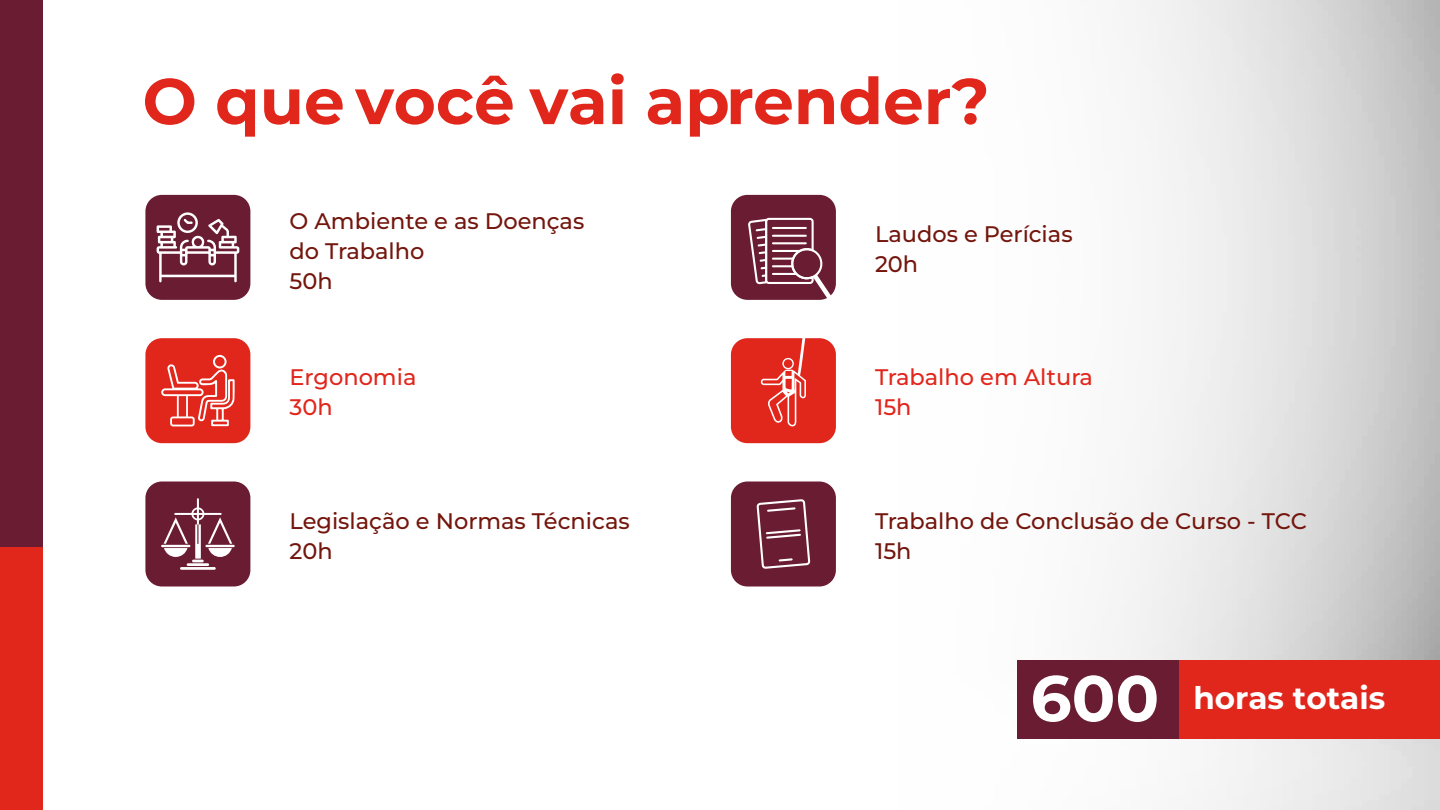
<style>
.page{position:relative;width:1440px;height:810px;background:#fff}
.page>*{position:absolute;margin:0;border:0;box-sizing:border-box;transform-origin:0 0}
.t1{font:700 64.5px "Montserrat";color:#e1261c}
.t2{font:700 31.05px "Montserrat";color:#fff}
.t3{font:500 22.5px/30px "Montserrat";color:#73160d}
.t4{font:500 22.5px/30px "Montserrat";color:#e1261c}
.s1{font-size:64.5px}
</style>
<div class="page">
<img style="left:146px;top:1px;width:1294px;height:809px">
<div style="left:1179px;top:660px;width:261px;height:79px;background:#e1261c"></div>
<div style="left:1018px;top:660px;width:161px;height:79px;background:#6a1c32"></div>
<div style="left:145px;top:338px;width:105px;height:105px;background:#e1261c;border-radius:16px"></div>
<svg style="left:161px;top:355px;width:74px;height:71px"></svg>
<div style="left:145px;top:482px;width:105px;height:104px;background:#6a1c32;border-radius:16px"></div>
<hr style="left:187px;top:563px;width:22px;height:3px;background:#fff">
<hr style="left:180px;top:567px;width:36px;height:3px;background:#fff">
<hr style="left:161px;top:545px;width:29px;height:2px;background:#fff">
<hr style="left:205px;top:545px;width:30px;height:2px;background:#fff">
<svg style="left:164px;top:498px;width:68px;height:64px"></svg>
<div style="left:145px;top:195px;width:105px;height:105px;background:#6a1c32;border-radius:16px"></div>
<svg style="left:156px;top:212px;width:83px;height:70px"></svg>
<div style="left:731px;top:338px;width:105px;height:105px;background:#e1261c;border-radius:16px"></div>
<svg style="left:761px;top:331px;width:45px;height:95px"></svg>
<div style="left:731px;top:195px;width:105px;height:105px;background:#6a1c32;border-radius:16px"></div>
<svg style="left:748px;top:217px;width:83px;height:82px"></svg>
<div style="left:731px;top:482px;width:105px;height:104px;background:#6a1c32;border-radius:16px"></div>
<svg style="left:756px;top:499px;width:55px;height:70px"></svg>
<div style="left:0;top:0;width:43px;height:810px;background:#6a1c32"></div>
<div style="left:0;top:547px;width:43px;height:263px;background:#e1261c"></div>
<h1 class="t1" style="left:142px;top:58px;width:849px">O que você vai aprender?</h1>
<p class="t3" style="left:290px;top:206px;width:296px">O Ambiente e as Doenças do Trabalho<br>50h</p>
<p class="t4" style="left:290px;top:362px;width:128px">Ergonomia<br>30h</p>
<p class="t3" style="left:290px;top:505px;width:342px">Legislação e Normas Técnicas<br>20h</p>
<p class="t3" style="left:875px;top:218px;width:199px">Laudos e Perícias<br>20h</p>
<p class="t4" style="left:875px;top:362px;width:220px">Trabalho em Altura<br>15h</p>
<p class="t3" style="left:875px;top:505px;width:433px">Trabalho de Conclusão de Curso - TCC<br>15h</p>
<h2 class="t2" style="left:1031px;top:677px;width:356px"><span class="s1">600</span> horas totais</h2>
</div>
